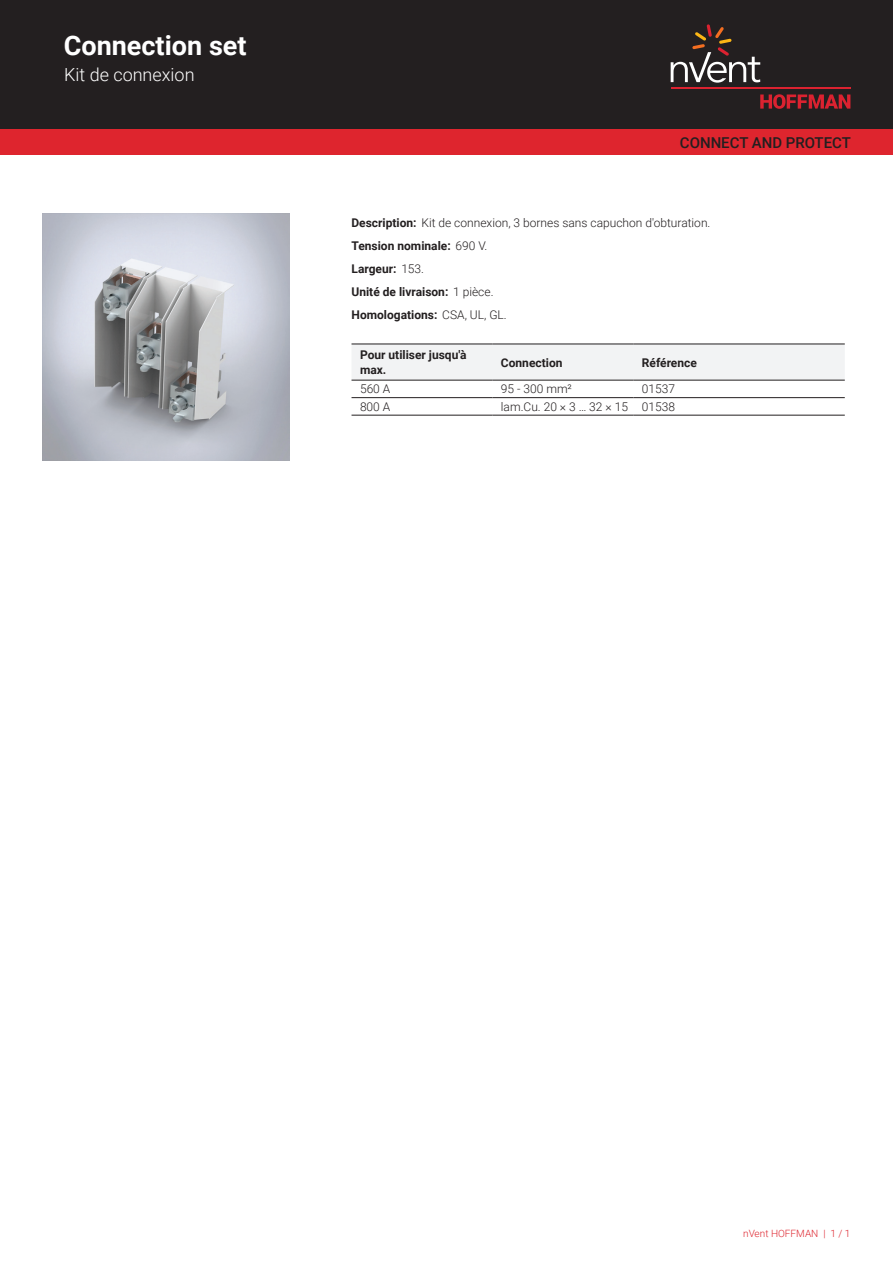
<style>
.page{position:relative;width:893px;height:1263px;background:#fff}
.page>*{position:absolute;margin:0;border:0;box-sizing:border-box;transform-origin:0 0}
.t1{font:700 27px "Roboto";color:#fff}
.t2{font:300 18px "Roboto";color:#fff}
.t3{font:500 15px "Roboto";color:#231f20}
.t4{font:300 12px/23px "Roboto";color:#231f20}
.t5{font:700 12px/14.4px "Roboto";color:#231f20}
.t6{font:300 10.05px "Roboto";color:#de252e}
.s1{font-weight:700}
</style>
<div class="page">
<div style="left:0;top:0;width:893px;height:129px;background:#231f20"></div>
<svg style="left:760px;top:94px;width:90px;height:15px"></svg>
<hr style="left:671px;top:88px;width:179px;height:1px;background:#db2230">
<svg style="left:671px;top:24px;width:89px;height:59px"></svg>
<div style="left:0;top:129px;width:893px;height:26px;background:#de252e"></div>
<div style="left:351px;top:345px;width:494px;height:35px;background:#f2f3f4"></div>
<hr style="left:351px;top:344px;width:141px;height:1px;background:#231f20">
<hr style="left:492px;top:344px;width:141px;height:1px;background:#231f20">
<hr style="left:633px;top:344px;width:212px;height:1px;background:#231f20">
<hr style="left:351px;top:397px;width:141px;height:1px;background:#231f20">
<hr style="left:492px;top:397px;width:141px;height:1px;background:#231f20">
<hr style="left:633px;top:397px;width:212px;height:1px;background:#231f20">
<hr style="left:351px;top:415px;width:141px;height:1px;background:#231f20">
<hr style="left:492px;top:415px;width:141px;height:1px;background:#231f20">
<hr style="left:633px;top:415px;width:212px;height:1px;background:#231f20">
<hr style="left:351px;top:380px;width:141px;height:1px;background:#231f20">
<hr style="left:492px;top:380px;width:141px;height:1px;background:#231f20">
<hr style="left:633px;top:380px;width:212px;height:1px;background:#231f20">
<img style="left:43px;top:213px;width:246px;height:247px">
<h1 class="t1" style="left:64px;top:27px;width:184px">Connection set</h1>
<h2 class="t2" style="left:64px;top:62px;width:132px">Kit de connexion</h2>
<p class="t3" style="left:680px;top:132px;width:173px">CONNECT AND PROTECT</p>
<p class="t4" style="left:351px;top:211px;width:360px"><span class="s1">Description:</span> Kit de connexion, 3 bornes sans capuchon d'obturation.<br><span class="s1">Tension nominale:</span> 690 V.<br><span class="s1">Largeur:</span> 153.<br><span class="s1">Unité de livraison:</span> 1 pièce.<br><span class="s1">Homologations:</span> CSA, UL, GL.</p>
<p class="t5" style="left:360px;top:347px;width:108px">Pour utiliser jusqu'à max.</p>
<p class="t5" style="left:501px;top:355px;width:63px">Connection</p>
<p class="t5" style="left:642px;top:355px;width:57px">Référence</p>
<p class="t4" style="left:360px;top:377px;width:32px">560 A</p>
<p class="t4" style="left:501px;top:377px;width:73px">95 - 300 mm²</p>
<p class="t4" style="left:642px;top:377px;width:35px">01537</p>
<p class="t4" style="left:360px;top:395px;width:32px">800 A</p>
<p class="t4" style="left:501px;top:395px;width:176px">lam.Cu. 20 × 3 … 32 × 15 01538</p>
<p class="t6" style="left:743px;top:1226px;width:109px">nVent HOFFMAN | 1 / 1</p>
</div>
